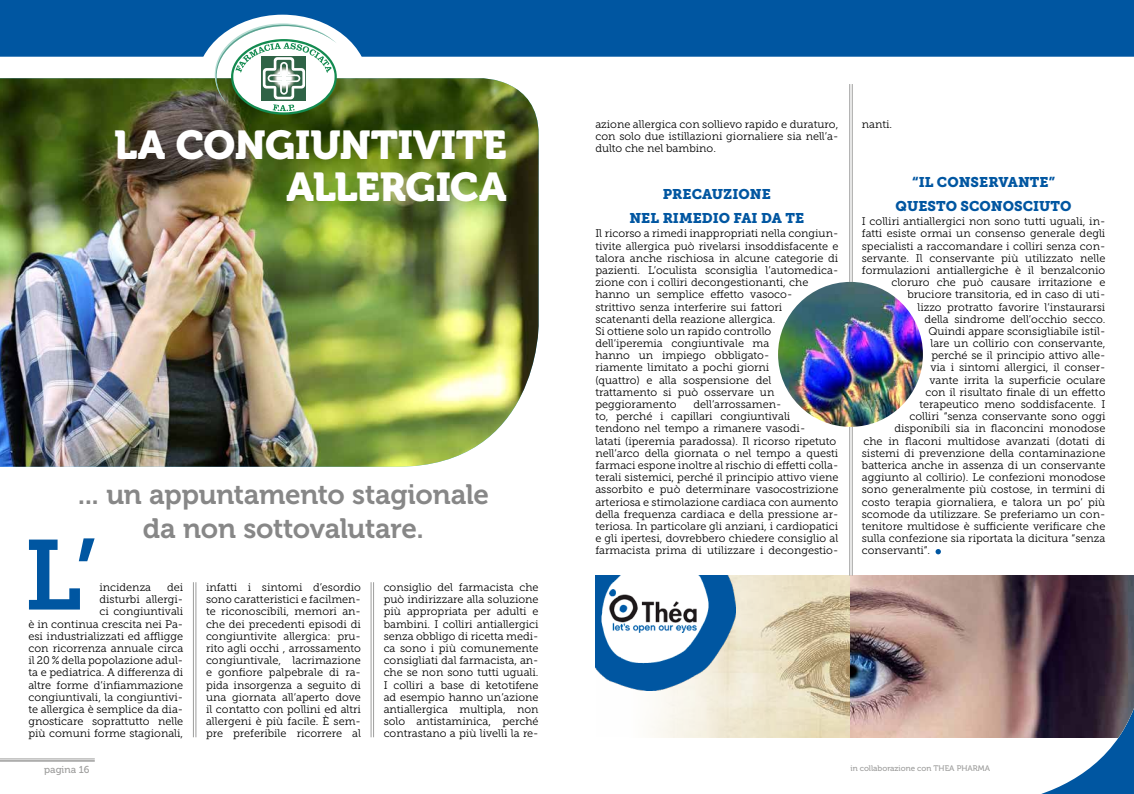
<style>
.page{position:relative;width:1134px;height:794px;background:#0056a1}
.page>*{position:absolute;margin:0;border:0;box-sizing:border-box;transform-origin:0 0}
.t1{font:98.5px "Museo Slab 700";color:#0056a1;scale:.96 1}
.t2{font:40px/42px "Museo 900";letter-spacing:-.005em;color:#fff;text-align:right}
.t3{font:27.9px/33.5px "Museo 700";letter-spacing:-.01em;color:#878787;text-align:center}
.t4{font:14px/24.4px "Museo Slab 900";color:#0056a1;text-align:center}
.t5{font:11px/12.2px "Museo Slab 300";color:#000;text-align:justify}
.t6{font:10px "Museo 500";color:#9d9d9c}
.t7{font:8px "Museo 500";color:#9d9d9c}
</style>
<div class="page">
<div style="left:0;top:57px;width:1134px;height:737px;background:#fff"></div>
<div style="left:590px;top:569px;width:544px;height:174px;background:#fff"></div>
<img style="left:638px;top:575px;width:496px;height:162px">
<hr style="left:0;top:758px;width:95px;height:1px;background:#9d9d9c">
<hr style="left:0;top:760px;width:95px;height:1px;background:#9d9d9c">
<div style="left:196px;top:15px;width:173px;height:139px;background:#fff;border-radius:50%"></div>
<img style="left:0;top:78px;width:539px;height:389px">
<svg style="left:935px;top:549px;width:6px;height:5px"></svg>
<svg style="left:215px;top:23px;width:122px;height:92px"></svg>
<hr style="left:196px;top:582px;width:1px;height:155px;background:#9d9d9c">
<hr style="left:193px;top:582px;width:1px;height:155px;background:#9d9d9c">
<hr style="left:373px;top:582px;width:1px;height:155px;background:#9d9d9c">
<hr style="left:371px;top:582px;width:1px;height:155px;background:#9d9d9c">
<hr style="left:852px;top:84px;width:1px;height:491px;background:#9d9d9c">
<hr style="left:849px;top:84px;width:1px;height:491px;background:#9d9d9c">
<img style="left:595px;top:575px;width:140px;height:115px">
<img style="left:778px;top:282px;width:145px;height:145px;border-radius:72px">
<h2 class="t2" style="left:114px;top:124px;width:394px">LA CONGIUNTIVITE<br>ALLERGICA</h2>
<h3 class="t3" style="left:78px;top:478px;width:413px">... un appuntamento stagionale da non sottovalutare.</h3>
<h1 class="t1" style="left:24px;top:519px;width:77px">L’</h1>
<p class="t5" style="left:28px;top:581px;width:156px;text-align:right">dei<br>disturbi allergi-<br>ci congiuntivali<br>è in continua crescita nei Pa&shy;esi industrializzati ed affligge con ricorrenza annuale circa il 20 % della popolazione adul&shy;ta e pediatrica. A differenza di altre forme d’infiammazione congiuntivali, la congiuntivi&shy;te allergica è semplice da dia&shy;gnosticare soprattutto nelle più comuni forme stagionali,</p>
<p class="t5" style="left:206px;top:581px;width:156px">infatti i sintomi d’esordio sono caratteristici e facilmen&shy;te riconoscibili, memori an&shy;che dei precedenti episodi di congiuntivite allergica: pru&shy;rito agli occhi , arrossamento congiuntivale, lacrimazione e gonfiore palpebrale di ra&shy;pida insorgenza a seguito di una giornata all’aperto dove il contatto con pollini ed altri allergeni è più facile. È sem&shy;pre preferibile ricorrere al</p>
<p class="t5" style="left:384px;top:581px;width:156px">consiglio del farmacista che può indirizzare alla soluzione più appropriata per adulti e bambini. I colliri antiallergici senza obbligo di ricetta medi&shy;ca sono i più comunemente consigliati dal farmacista, an&shy;che se non sono tutti uguali.<br>I colliri a base di ketotifene ad esempio hanno un’azione antiallergica multipla, non solo antistaminica, perché contrastano a più livelli la re-</p>
<p class="t5" style="left:99px;top:581px;width:53px">incidenza</p>
<p class="t5" style="left:595px;top:118px;width:245px">azione allergica con sollievo rapido e duraturo, con solo due istillazioni giornaliere sia nell’a&shy;dulto che nel bambino.</p>
<p class="t4" style="left:629px;top:182px;width:176px">PRECAUZIONE<br>NEL RIMEDIO FAI DA TE</p>
<p class="t5" style="left:595px;top:227px;width:245px;text-align:left">Il ricorso a rimedi inappropriati nella congiun&shy;tivite allergica può rivelarsi insoddisfacente e talora anche rischiosa in alcune categorie di pazienti. L’oculista sconsiglia l’automedica&shy;zione con i colliri decongestionanti, che hanno un semplice effetto vasoco-<br>strittivo senza interferire sui fattori scatenanti della reazione allergica.<br>Si ottiene solo un rapido controllo dell’iperemia congiuntivale ma<br>hanno un impiego obbligato-<br>riamente limitato a pochi giorni<br>(quattro) e alla sospensione del<br>trattamento si può osservare un peggioramento</p>
<p class="t5" style="left:595px;top:398px;width:245px;text-align:left;text-indent:98px">dell’arrossamen-<br>to, perché i capillari congiuntivali<br>tendono nel tempo a rimanere vasodi-<br>latati (iperemia paradossa). Il ricorso ripetuto nell’arco della giornata o nel tempo a questi farmaci espone inoltre al rischio di effetti colla&shy;terali sistemici, perché il principio attivo viene assorbito e può determinare vasocostrizione arteriosa e stimolazione cardiaca con aumento della frequenza cardiaca e della pressione ar&shy;teriosa. In particolare gli anziani, i cardiopatici e gli ipertesi, dovrebbero chiedere consiglio al farmacista prima di utilizzare i decongestio-</p>
<p class="t5" style="left:862px;top:118px;width:32px">nanti.</p>
<p class="t4" style="left:896px;top:170px;width:177px">“IL CONSERVANTE”<br>QUESTO SCONOSCIUTO</p>
<p class="t5" style="left:862px;top:215px;width:245px">I colliri antiallergici non sono tutti uguali, in-</p>
<p class="t5" style="left:862px;top:227px;width:245px">fatti esiste ormai un consenso generale degli</p>
<p class="t5" style="left:862px;top:240px;width:245px">specialisti a raccomandare i colliri senza con-</p>
<p class="t5" style="left:862px;top:252px;width:245px">servante. Il conservante più utilizzato nelle</p>
<p class="t5" style="left:862px;top:264px;width:245px">formulazioni antiallergiche è il benzalconio</p>
<p class="t5" style="left:891px;top:276px;width:216px">cloruro che può causare irritazione e</p>
<p class="t5" style="left:907px;top:288px;width:200px">bruciore transitoria, ed in caso di uti-</p>
<p class="t5" style="left:917px;top:301px;width:190px">lizzo protratto favorire l’instaurarsi</p>
<p class="t5" style="left:924px;top:313px;width:183px">della sindrome dell’occhio secco.</p>
<p class="t5" style="left:928px;top:325px;width:179px">Quindi appare sconsigliabile istil-</p>
<p class="t5" style="left:930px;top:337px;width:177px">lare un collirio con conservante,</p>
<p class="t5" style="left:931px;top:349px;width:175px">perché se il principio attivo alle-</p>
<p class="t5" style="left:930px;top:362px;width:177px">via i sintomi allergici, il conser-</p>
<p class="t5" style="left:929px;top:374px;width:178px">vante irrita la superficie oculare</p>
<p class="t5" style="left:925px;top:386px;width:182px">con il risultato finale di un effetto</p>
<p class="t5" style="left:919px;top:398px;width:188px">terapeutico meno soddisfacente. I</p>
<p class="t5" style="left:909px;top:410px;width:198px">colliri “senza conservante sono oggi</p>
<p class="t5" style="left:894px;top:422px;width:212px">disponibili sia in flaconcini monodose</p>
<p class="t5" style="left:863px;top:435px;width:243px">che in flaconi multidose avanzati (dotati di</p>
<p class="t5" style="left:862px;top:447px;width:245px">sistemi di prevenzione della contaminazione</p>
<p class="t5" style="left:862px;top:459px;width:245px">batterica anche in assenza di un conservante</p>
<p class="t5" style="left:862px;top:471px;width:245px">aggiunto al collirio). Le confezioni monodose</p>
<p class="t5" style="left:862px;top:483px;width:245px">sono generalmente più costose, in termini di</p>
<p class="t5" style="left:862px;top:496px;width:245px">costo terapia giornaliera, e talora un po’ più</p>
<p class="t5" style="left:862px;top:508px;width:245px">scomode da utilizzare. Se preferiamo un con-</p>
<p class="t5" style="left:862px;top:520px;width:245px">tenitore multidose è sufficiente verificare che</p>
<p class="t5" style="left:862px;top:532px;width:245px">sulla confezione sia riportata la dicitura “senza</p>
<p class="t5" style="left:862px;top:544px;width:70px">conservanti”.</p>
<p class="t6" style="left:44px;top:763px;width:47px">pagina 16</p>
<p class="t7" style="left:850px;top:764px;width:141px">in collaborazione con THEA PHARMA</p>
</div>
